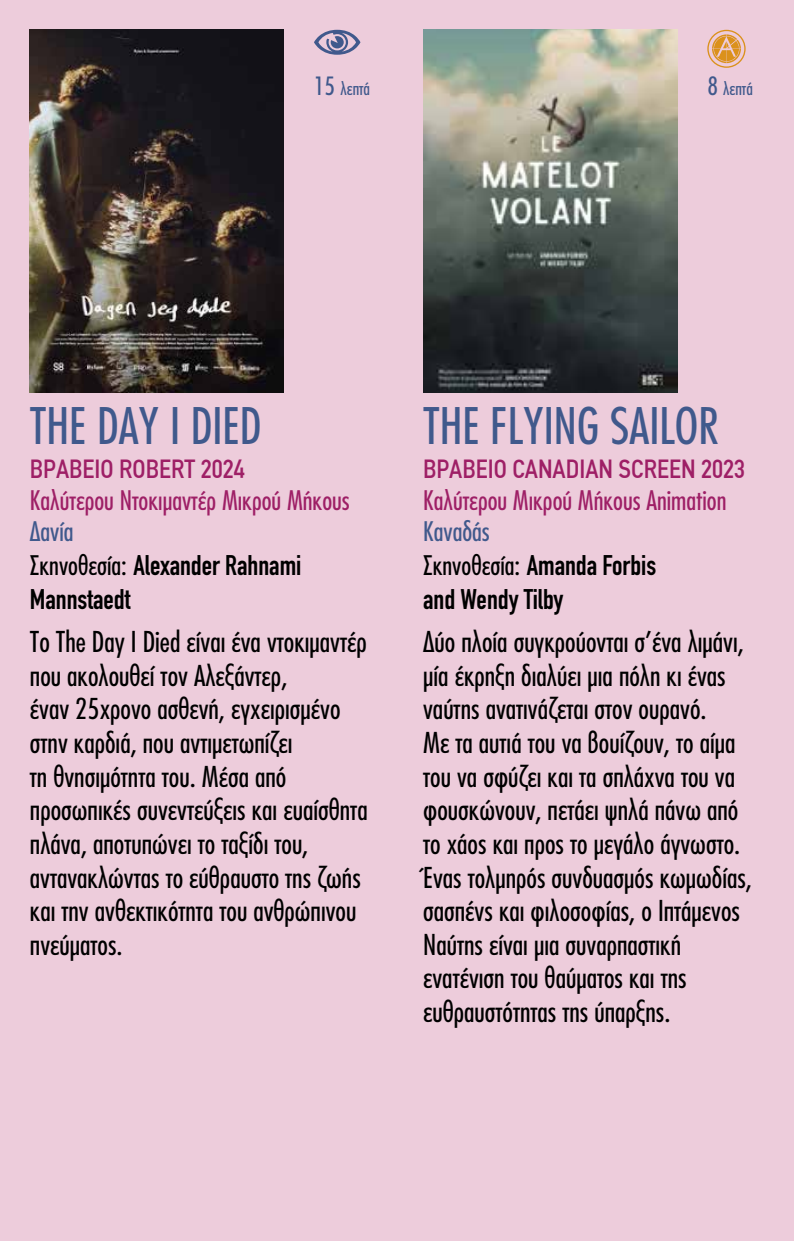
<style>
.page{position:relative;width:794px;height:1241px;background:#fff}
.page>*{position:absolute;margin:0;border:0;box-sizing:border-box;transform-origin:0 0}
.t1{font:500 49px "PF Futura Neu Cond";color:#40598c}
.t2{font:500 28px/33.6px "PF Futura Neu Cond";color:#000}
.t3{font:700 28px/33.6px "DIN Condensed";color:#000}
.t4{font:500 26.25px "PF Futura Neu Cond";color:#9e1f66}
.t5{font:500 condensed 26.25px "PF Din Text";color:#9e1f66}
.t6{font:500 26.25px "PF Futura Neu Cond";color:#40598c}
.t7{font:500 17.5px "PF Futura Neu Cond";color:#40598c}
.s1{font-size:24.5px}
.s2{font-family:"PF Futura Neu Cond";font-weight:500;font-size:26.25px}
</style>
<div class="page">
<div style="left:0;top:0;width:794px;height:1240px;background:#edccdb"></div>
<svg style="left:314px;top:30px;width:46px;height:25px"></svg>
<img style="left:30px;top:30px;width:254px;height:363px">
<img style="left:423px;top:30px;width:254px;height:363px">
<svg style="left:707px;top:30px;width:38px;height:38px"></svg>
<p class="t7" style="left:314px;top:78px;width:58px"><span class="s1">15</span> λεπτά</p>
<p class="t7" style="left:707px;top:78px;width:47px"><span class="s1">8</span> λεπτά</p>
<h1 class="t1" style="left:30px;top:395px;width:233px">THE DAY I DIED</h1>
<p class="t5" style="left:30px;top:454px;width:216px">ΒΡΑΒΕΊΟ ROBERT 2024</p>
<p class="t4" style="left:30px;top:483px;width:321px">Καλύτερου Ντοκιμαντέρ Μικρού Μήκους</p>
<p class="t6" style="left:30px;top:515px;width:45px">Δανία</p>
<p class="t3" style="left:30px;top:548px;width:273px"><span class="s2">Σκηνοθεσία:</span> Alexander Rahnami<br>Mannstaedt</p>
<p class="t2" style="left:30px;top:624px;width:339px">Το The Day I Died είναι ένα ντοκιμαντέρ που ακολουθεί τον Αλεξάντερ,<br>έναν 25χρονο ασθενή, εγχειρισμένο στην καρδιά, που αντιμετωπίζει<br>τη θνησιμότητα του. Μέσα από προσωπικές συνεντεύξεις και ευαίσθητα πλάνα, αποτυπώνει το ταξίδι του, αντανακλώντας το εύθραυστο της ζωής και την ανθεκτικότητα του ανθρώπινου πνεύματος.</p>
<h1 class="t1" style="left:423px;top:395px;width:297px">THE FLYING SAILOR</h1>
<p class="t5" style="left:423px;top:454px;width:323px">ΒΡΑΒΕΊΟ CANADIAN SCREEN 2023</p>
<p class="t4" style="left:423px;top:483px;width:305px">Καλύτερου Μικρού Μήκους Animation</p>
<p class="t6" style="left:423px;top:515px;width:68px">Καναδάς</p>
<p class="t3" style="left:423px;top:548px;width:235px"><span class="s2">Σκηνοθεσία:</span> Amanda Forbis and Wendy Tilby</p>
<p class="t2" style="left:423px;top:624px;width:330px">Δύο πλοία συγκρούονται σ’ένα λιμάνι, μία έκρηξη διαλύει μια πόλη κι ένας ναύτης ανατινάζεται στον ουρανό.<br>Με τα αυτιά του να βουίζουν, το αίμα του να σφύζει και τα σπλάχνα του να φουσκώνουν, πετάει ψηλά πάνω από το χάος και προς το μεγάλο άγνωστο.<br>Ένας τολμηρός συνδυασμός κωμωδίας, σασπένς και φιλοσοφίας, ο Ιπτάμενος Ναύτης είναι μια συναρπαστική ενατένιση του θαύματος και της ευθραυστότητας της ύπαρξης.</p>
</div>
